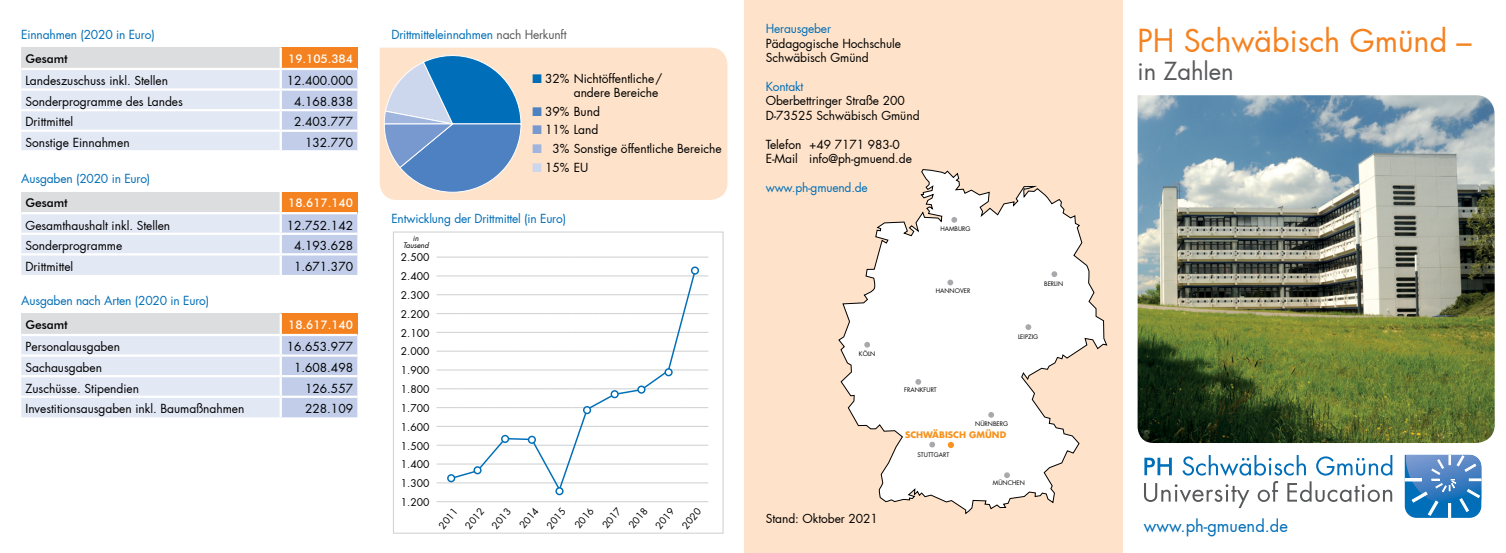
<style>
.page{position:relative;width:1506px;height:553px;background:#fff}
.page>*{position:absolute;margin:0;border:0;box-sizing:border-box;transform-origin:0 0}
.Überschrift_1{font:30.45px "Futura";color:#f58220}
.t1{font:23.85px "Futura";letter-spacing:-.005em;color:#58595b}
.Überschrift_2{font:16.5px "Futura";color:#006eb7}
.Fliesstext{font:12px/14.4px "Futura";letter-spacing:-.005em;color:#000}
.Überschrift_3{font:12px "Futura";letter-spacing:-.015em;color:#006eb7}
.t2{font:500 12px "Futura BT";letter-spacing:-.005em;color:#fff}
.t3{font:500 12px "Futura BT";letter-spacing:-.005em;color:#000}
.t4{font:10.35px/18.8px "Futura";color:#000;text-align:justify}
.t5{font:9.6px "Futura";color:#000}
.t6{font:700 8.7px "Futura";color:#f7931e}
.t7{font:italic 7.35px/7.4px "Futura";color:#000;text-align:center}
.t8{font:6.15px "Futura";color:#000}
.s1{color:#58595b}
</style>
<div class="page">
<div style="left:744px;top:0;width:379px;height:553px;background:#fee2c9"></div>
<div style="left:380px;top:48px;width:347px;height:152px;background:#fee2c9"></div>
<img style="left:1137px;top:95px;width:357px;height:348px">
<svg style="left:1404px;top:455px;width:77px;height:63px;background:#4d8ec8"></svg>
<svg style="left:1144px;top:455px;width:248px;height:53px"></svg>
<svg style="left:838px;top:169px;width:269px;height:345px;fill:#fff"></svg>
<svg style="left:951px;top:217px;width:6px;height:6px"></svg>
<svg style="left:947px;top:280px;width:6px;height:5px"></svg>
<svg style="left:1051px;top:271px;width:6px;height:6px"></svg>
<svg style="left:1025px;top:324px;width:6px;height:6px"></svg>
<svg style="left:864px;top:342px;width:6px;height:5px"></svg>
<svg style="left:915px;top:379px;width:6px;height:6px"></svg>
<svg style="left:929px;top:442px;width:6px;height:5px"></svg>
<svg style="left:988px;top:412px;width:6px;height:6px"></svg>
<svg style="left:1004px;top:472px;width:5px;height:6px"></svg>
<svg style="left:947px;top:442px;width:6px;height:6px"></svg>
<div style="left:21px;top:48px;width:260px;height:21px;background:#dcddde"></div>
<div style="left:281px;top:48px;width:76px;height:21px;background:#f58220"></div>
<hr style="left:280px;top:48px;width:2px;height:20px;background:#fff">
<hr style="left:21px;top:68px;width:260px;height:2px;background:#fff">
<hr style="left:281px;top:68px;width:76px;height:2px;background:#fff">
<svg style="left:21px;top:70px;width:336px;height:80px;background:#dee4f3"></svg>
<hr style="left:21px;top:109px;width:260px;height:2px;background:#fff">
<hr style="left:281px;top:109px;width:76px;height:2px;background:#fff">
<div style="left:21px;top:192px;width:260px;height:21px;background:#dcddde"></div>
<div style="left:281px;top:192px;width:76px;height:21px;background:#f58220"></div>
<hr style="left:280px;top:192px;width:2px;height:20px;background:#fff">
<hr style="left:21px;top:212px;width:260px;height:2px;background:#fff">
<hr style="left:281px;top:212px;width:76px;height:2px;background:#fff">
<svg style="left:21px;top:214px;width:336px;height:61px;background:#dde3f3"></svg>
<hr style="left:21px;top:253px;width:260px;height:2px;background:#fff">
<hr style="left:281px;top:253px;width:76px;height:2px;background:#fff">
<hr style="left:280px;top:255px;width:2px;height:20px;background:#fff">
<div style="left:21px;top:314px;width:260px;height:21px;background:#dcddde"></div>
<div style="left:281px;top:314px;width:76px;height:21px;background:#f58220"></div>
<hr style="left:280px;top:314px;width:2px;height:20px;background:#fff">
<hr style="left:21px;top:334px;width:260px;height:2px;background:#fff">
<hr style="left:281px;top:334px;width:76px;height:2px;background:#fff">
<svg style="left:21px;top:336px;width:336px;height:81px;background:#dee4f3"></svg>
<svg style="left:383px;top:54px;width:139px;height:139px;background:#7da4ca"></svg>
<div style="left:393px;top:231px;width:330px;height:302px;border:1px solid #d1d3d4"></div>
<hr style="left:436px;top:256px;width:28px;height:2px;background:#d1d3d4">
<hr style="left:464px;top:256px;width:27px;height:2px;background:#d1d3d4">
<hr style="left:491px;top:256px;width:27px;height:2px;background:#d1d3d4">
<hr style="left:518px;top:256px;width:27px;height:2px;background:#d1d3d4">
<hr style="left:545px;top:256px;width:27px;height:2px;background:#d1d3d4">
<hr style="left:572px;top:256px;width:27px;height:2px;background:#d1d3d4">
<hr style="left:599px;top:256px;width:27px;height:2px;background:#d1d3d4">
<hr style="left:626px;top:256px;width:28px;height:2px;background:#d1d3d4">
<hr style="left:654px;top:256px;width:27px;height:2px;background:#d1d3d4">
<hr style="left:681px;top:256px;width:27px;height:2px;background:#d1d3d4">
<svg style="left:436px;top:501px;width:272px;height:1px"></svg>
<div style="left:555px;top:487px;width:8px;height:8px;border:1px solid #006eb7;border-radius:50%"></div>
<svg style="left:436px;top:270px;width:272px;height:223px"></svg>
<svg style="left:665px;top:369px;width:7px;height:6px"></svg>
<div style="left:664px;top:368px;width:8px;height:8px;border:1px solid #006eb7;border-radius:50%"></div>
<svg style="left:691px;top:267px;width:7px;height:7px"></svg>
<div style="left:691px;top:266px;width:8px;height:9px;border:1px solid #006eb7;border-radius:50%"></div>
<svg style="left:533px;top:74px;width:8px;height:9px"></svg>
<svg style="left:533px;top:107px;width:8px;height:9px"></svg>
<svg style="left:533px;top:126px;width:8px;height:8px"></svg>
<svg style="left:533px;top:144px;width:8px;height:9px"></svg>
<svg style="left:533px;top:163px;width:8px;height:9px"></svg>
<h3 class="Überschrift_3" style="left:21px;top:27px;width:135px">Einnahmen (2020 in Euro)</h3>
<p class="t3" style="left:26px;top:51px;width:44px">Gesamt</p>
<p class="t2" style="left:288px;top:51px;width:66px">19.105.384</p>
<p class="Fliesstext" style="left:26px;top:74px;width:144px">Landeszuschuss inkl. Stellen</p>
<p class="Fliesstext" style="left:287px;top:74px;width:68px">12.400.000</p>
<p class="Fliesstext" style="left:26px;top:94px;width:159px">Sonderprogramme des Landes</p>
<p class="Fliesstext" style="left:294px;top:94px;width:60px">4.168.838</p>
<p class="Fliesstext" style="left:26px;top:115px;width:49px">Drittmittel</p>
<p class="Fliesstext" style="left:294px;top:115px;width:60px">2.403.777</p>
<p class="Fliesstext" style="left:26px;top:136px;width:106px">Sonstige Einnahmen</p>
<p class="Fliesstext" style="left:305px;top:136px;width:49px">132.770</p>
<h3 class="Überschrift_3" style="left:21px;top:171px;width:131px">Ausgaben (2020 in Euro)</h3>
<p class="t3" style="left:26px;top:195px;width:44px">Gesamt</p>
<p class="t2" style="left:288px;top:195px;width:66px">18.617.140</p>
<p class="Fliesstext" style="left:26px;top:218px;width:146px">Gesamthaushalt inkl. Stellen</p>
<p class="Fliesstext" style="left:287px;top:218px;width:68px">12.752.142</p>
<p class="Fliesstext" style="left:26px;top:239px;width:98px">Sonderprogramme</p>
<p class="Fliesstext" style="left:294px;top:239px;width:60px">4.193.628</p>
<p class="Fliesstext" style="left:26px;top:259px;width:49px">Drittmittel</p>
<p class="Fliesstext" style="left:294px;top:259px;width:60px">1.671.370</p>
<h3 class="Überschrift_3" style="left:21px;top:293px;width:189px">Ausgaben nach Arten (2020 in Euro)</h3>
<p class="t3" style="left:26px;top:317px;width:44px">Gesamt</p>
<p class="t2" style="left:288px;top:317px;width:66px">18.617.140</p>
<p class="Fliesstext" style="left:26px;top:340px;width:96px">Personalausgaben</p>
<p class="Fliesstext" style="left:287px;top:340px;width:68px">16.653.977</p>
<p class="Fliesstext" style="left:26px;top:360px;width:78px">Sachausgaben</p>
<p class="Fliesstext" style="left:294px;top:360px;width:60px">1.608.498</p>
<p class="Fliesstext" style="left:26px;top:381px;width:115px">Zuschüsse. Stipendien</p>
<p class="Fliesstext" style="left:305px;top:381px;width:49px">126.557</p>
<p class="Fliesstext" style="left:26px;top:401px;width:220px">Investitionsausgaben inkl. Baumaßnahmen</p>
<p class="Fliesstext" style="left:305px;top:401px;width:49px">228.109</p>
<p class="Überschrift_3" style="left:391px;top:27px;width:177px">Drittmitteleinnahmen <span class="s1">nach Herkunft</span></p>
<p class="Fliesstext" style="left:573px;top:71px;width:90px;text-indent:-29px">32% Nichtöffentliche/ andere Bereiche</p>
<p class="Fliesstext" style="left:545px;top:104px;width:56px">39% Bund</p>
<p class="Fliesstext" style="left:545px;top:123px;width:55px">11% Land</p>
<p class="Fliesstext" style="left:552px;top:142px;width:171px">3% Sonstige öffentliche Bereiche</p>
<p class="Fliesstext" style="left:545px;top:160px;width:45px">15% EU</p>
<h3 class="Überschrift_3" style="left:391px;top:210px;width:176px">Entwicklung der Drittmittel (in Euro)</h3>
<p class="t4" style="left:401px;top:248px;width:30px">2.500<br>2.400<br>2.300<br>2.200<br>2.100<br>2.000<br>1.900<br>1.800<br>1.700<br>1.600<br>1.500<br>1.400<br>1.300<br>1.200</p>
<p class="t5" style="left:436px;top:524px;width:25px;rotate:-50deg">2011</p>
<p class="t5" style="left:462px;top:523px;width:25px;rotate:-50deg">2012</p>
<p class="t5" style="left:489px;top:523px;width:25px;rotate:-50deg">2013</p>
<p class="t5" style="left:517px;top:523px;width:25px;rotate:-50deg">2014</p>
<p class="t5" style="left:544px;top:523px;width:25px;rotate:-50deg">2015</p>
<p class="t5" style="left:572px;top:523px;width:25px;rotate:-50deg">2016</p>
<p class="t5" style="left:599px;top:523px;width:25px;rotate:-50deg">2017</p>
<p class="t5" style="left:626px;top:523px;width:25px;rotate:-50deg">2018</p>
<p class="t5" style="left:652px;top:523px;width:25px;rotate:-50deg">2019</p>
<p class="t7" style="left:403px;top:235px;width:29px">in<br>Tausend</p>
<p class="t5" style="left:679px;top:523px;width:25px;rotate:-50deg">2020</p>
<h3 class="Überschrift_3" style="left:765px;top:21px;width:67px">Herausgeber</h3>
<p class="Fliesstext" style="left:765px;top:36px;width:137px">Pädagogische Hochschule</p>
<p class="Fliesstext" style="left:765px;top:51px;width:104px">Schwäbisch Gmünd</p>
<h3 class="Überschrift_3" style="left:765px;top:79px;width:39px">Kontakt</h3>
<p class="Fliesstext" style="left:765px;top:94px;width:140px">Oberbettringer Straße 200</p>
<p class="Fliesstext" style="left:765px;top:108px;width:155px">D-73525 Schwäbisch Gmünd</p>
<p class="Fliesstext" style="left:765px;top:137px;width:135px">Telefon +49 7171 983-0</p>
<p class="Fliesstext" style="left:765px;top:151px;width:148px">E-Mail info@ph-gmuend.de</p>
<h3 class="Überschrift_3" style="left:765px;top:180px;width:104px">www.ph-gmuend.de</h3>
<p class="t8" style="left:940px;top:225px;width:32px">HAMBURG</p>
<p class="t8" style="left:859px;top:350px;width:18px">KÖLN</p>
<p class="t8" style="left:935px;top:286px;width:36px">HANNOVER</p>
<p class="t8" style="left:1044px;top:279px;width:20px">BERLIN</p>
<p class="t8" style="left:1017px;top:332px;width:22px">LEIPZIG</p>
<p class="t8" style="left:904px;top:386px;width:34px">FRANKFURT</p>
<p class="t8" style="left:975px;top:420px;width:34px">NÜRNBERG</p>
<p class="t6" style="left:905px;top:429px;width:103px">SCHWÄBISCH GMÜND</p>
<p class="t8" style="left:917px;top:450px;width:33px">STUTTGART</p>
<p class="Fliesstext" style="left:765px;top:511px;width:114px">Stand: Oktober 2021</p>
<p class="t8" style="left:992px;top:479px;width:33px">MÜNCHEN</p>
<h1 class="Überschrift_1" style="left:1137px;top:21px;width:336px">PH Schwäbisch Gmünd –</h1>
<p class="t1" style="left:1137px;top:56px;width:98px">in Zahlen</p>
<h2 class="Überschrift_2" style="left:1143px;top:516px;width:146px">www.ph-gmuend.de</h2>
</div>
